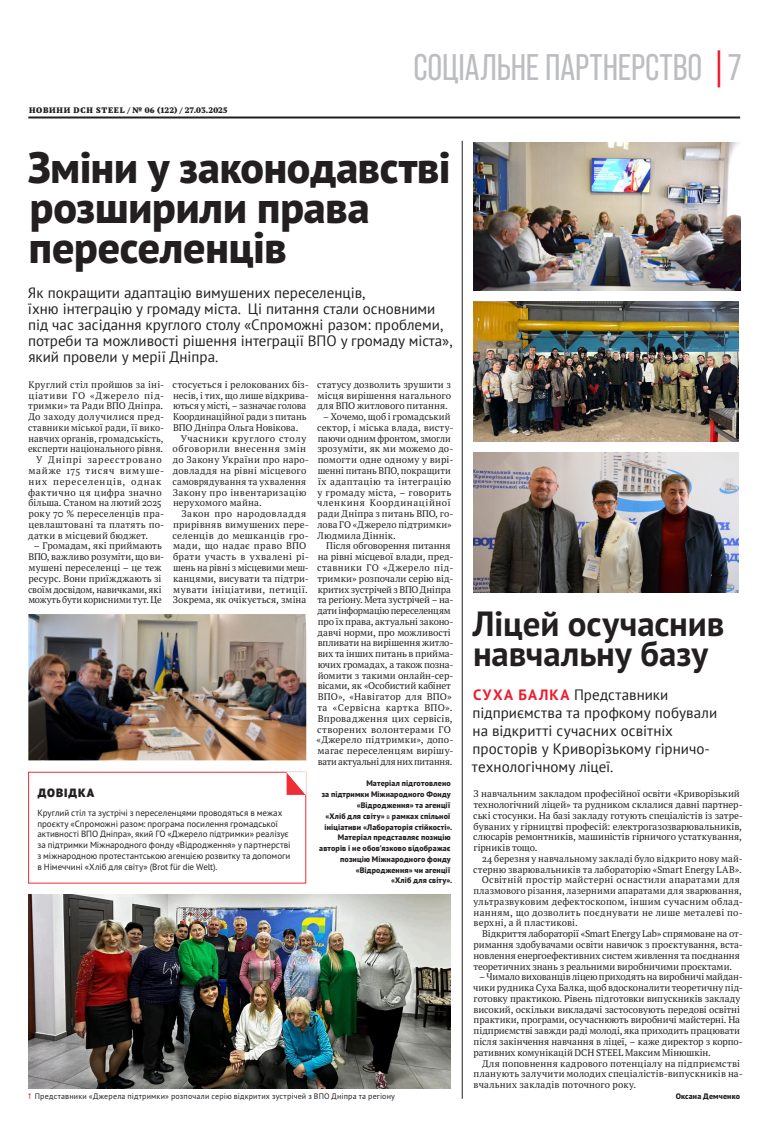
<style>
.page{position:relative;width:760px;height:1134px;background:#fff}
.page>*{position:absolute;margin:0;border:0;box-sizing:border-box;transform-origin:0 0}
._004_Заголовок__45пт{font:800 44px/40px "PT Sans Pro";letter-spacing:-.005em;color:#231f20}
._901_колонтитул_r{font:37px "Bebas Neue Pro";color:#bcbdc0}
._003_Заголовок__35пт{font:700 35px/30px "PT Sans Pro";letter-spacing:-.005em;color:#231f20}
._106_лид__большой{font:15px/16px "PT Sans";color:#231f20}
._409_инфобокс__заголовок{font:900 12px "PT Sans Pro";letter-spacing:.08em;color:#231f20}
._204_Текст{font:9.6px/10.8px "PT Serif Pro";letter-spacing:.005em;color:#231f20}
._203_Текст__1_абзац{font:9.6px/10.8px "PT Serif Pro";color:#231f20;text-align:justify}
._204_Текст-2{font:9.6px/10.8px "PT Serif Pro";letter-spacing:.025em;color:#231f20}
._204_Текст-3{font:9.6px/10.8px "PT Serif Pro";letter-spacing:.035em;color:#231f20}
._204_Текст-4{font:9.6px/10.8px "PT Serif Pro";letter-spacing:.03em;color:#231f20}
._410_инфобокс__текст{font:9px/10.8px "PT Sans Pro";letter-spacing:-.005em;color:#231f20}
._207_Автор{font:800 8px/10.8px "PT Sans Pro";letter-spacing:.02em;color:#231f20;text-align:right}
._402_подпись_фото{font:8px "PT Sans Pro";letter-spacing:.02em;color:#231f20}
.t1{font:900 8px "PT Serif Pro";letter-spacing:.09em;color:#231f20}
.s1{color:#ee1b2d}
.s2{font-weight:400;font-size:7px}
.s3{font-family:"PT Sans Pro";font-weight:700;color:#ee1b2d}
</style>
<div class="page">
<hr style="left:28px;top:116px;width:712px;height:2px;background:#231f20">
<img style="left:28px;top:614px;width:278px;height:146px">
<div style="left:28px;top:772px;width:278px;height:111px;border:1px solid #ee2d34"></div>
<svg style="left:285px;top:771px;width:22px;height:24px"></svg>
<img style="left:28px;top:894px;width:423px;height:194px">
<hr style="left:462px;top:141px;width:1px;height:958px;background:#231f20">
<img style="left:473px;top:142px;width:267px;height:149px">
<img style="left:473px;top:452px;width:265px;height:140px">
<img style="left:473px;top:302px;width:265px;height:140px">
<p class="t1" style="left:29px;top:105px;width:200px">НОВИНИ DCH STEEL / № 06 (122) / 27.03.2025</p>
<p class="_901_колонтитул_r" style="left:413px;top:46px;width:329px">СОЦІАЛЬНЕ ПАРТНЕРСТВО 7<span class="s1">|</span></p>
<p class="_004_Заголовок__45пт" style="left:28px;top:147px;width:424px">Зміни у законодавстві розширили права переселенців</p>
<p class="_106_лид__большой" style="left:28px;top:285px;width:426px">Як покращити адаптацію вимушених переселенців,<br>їхню інтеграцію у громаду міста. Ці питання стали основними під час засідання круглого столу «Спроможні разом: проблеми, потреби та можливості рішення інтеграції ВПО у громаду міста», який провели у мерії Дніпра.</p>
<p class="_203_Текст__1_абзац" style="left:28px;top:379px;width:138px">Круглий стіл пройшов за іні&shy;ціативи ГО «Джерело під&shy;тримки» та Ради ВПО Дніпра.<br>До заходу долучилися пред&shy;ставники міської ради, її вико&shy;навчих органів, громадськість, експерти національного рівня.</p>
<p class="_204_Текст-3" style="left:28px;top:454px;width:138px;text-indent:8px">У Дніпрі зареєстровано майже 175 тисяч вимуше&shy;них переселенців, однак фактично ця цифра значно більша. Станом на лютий 2025 року 70 % переселенців пра&shy;цевлаштовані та платять по&shy;датки в місцевий бюджет.</p>
<p class="_204_Текст" style="left:28px;top:540px;width:138px;text-align:center">– Громадам, які приймають<br>ВПО, важливо розуміти, що ви&shy;мушені переселенці – це теж ресурс. Вони приїжджають зі своїм досвідом, навичками, які можуть бути корисними тут. Це</p>
<p class="_204_Текст" style="left:173px;top:379px;width:138px">стосується і релокованих біз&shy;несів, і тих, що лише відкрива&shy;ються у місті, – зазначає голова<br>Координаційної ради з питань<br>ВПО Дніпра Ольга Новікова.</p>
<p class="_204_Текст-4" style="left:173px;top:433px;width:138px;text-indent:8px">Учасники круглого столу обговорили внесення змін до Закону України про наро&shy;довладдя на рівні місцевого самоврядування та ухвалення<br>Закону про інвентаризацію нерухомого майна.</p>
<p class="_204_Текст-2" style="left:173px;top:508px;width:138px;text-indent:9px">Закон про народовладдя прирівняв вимушених пере&shy;селенців до мешканців гро&shy;мади, що надає право ВПО брати участь в ухвалені рі&shy;шень на рівні з місцевими меш&shy;канцями, висувати та підтри&shy;мувати ініціативи, петиції.<br>Зокрема, як очікується, зміна</p>
<p class="_409_инфобокс__заголовок" style="left:38px;top:785px;width:58px">ДОВІДКА</p>
<p class="_410_инфобокс__текст" style="left:37px;top:807px;width:255px">Круглий стіл та зустрічі з переселенцями проводяться в межах проєкту «Спроможні разом: програма посилення громадської активності ВПО Дніпра», який ГО «Джерело підтримки» реалізує за підтримки Міжнародного фонду «Відродження» у партнерстві з міжнародною протестантською агенцією розвитку та допомоги в Німеччині «Хліб для світу» (Brot für die Welt).</p>
<p class="_204_Текст" style="left:317px;top:379px;width:135px;text-align:justify">статусу дозволить зрушити з місця вирішення нагального для ВПО житлового питання.</p>
<p class="_204_Текст" style="left:317px;top:411px;width:138px;text-indent:6px">– Хочемо, щоб і громадський сектор, і міська влада, висту&shy;паючи одним фронтом, змогли зрозуміти, як ми можемо до&shy;помогти одне одному у вирі&shy;шенні питань ВПО, покращити їх адаптацію та інтеграцію у громаду міста, – говорить членкиня Координаційної ради Дніпра з питань ВПО, го&shy;лова ГО «Джерело підтримки»<br>Людмила Діннік.</p>
<p class="_204_Текст" style="left:316px;top:540px;width:138px;text-indent:10px">Після обговорення питання на рівні місцевої влади, пред&shy;ставники ГО «Джерело під&shy;тримки» розпочали серію від&shy;критих зустрічей з ВПО Дніпра та регіону. Мета зустрічей – на&shy;дати інформацію переселенцям про їх права, актуальні законо&shy;давчі норми, про можливості впливати на вирішення житло&shy;вих та інших питань в прийма&shy;ючих громадах, а також позна&shy;йомити з такими онлайн-сер&shy;вісами, як «Особистий кабінет<br>ВПО», «Навігатор для ВПО» та «Сервісна картка ВПО».<br>Впровадження цих сервісів, створених волонтерами ГО «Джерело підтримки», допо&shy;магає переселенцям вирішу&shy;вати актуальні для них питання.</p>
<p class="_207_Автор" style="left:319px;top:778px;width:135px">Матеріал підготовлено<br>за підтримки Міжнародного Фонду «Відродження» та агенції<br>«Хліб для світу» <span class="s2">в</span> рамках спільної ініціативи «Лабораторія стійкості».<br>Матеріал представляє позицію авторів і не обов’язково відображає позицію Міжнародного фонду «Відродження» чи агенції<br>«Хліб для світу».</p>
<p class="_003_Заголовок__35пт" style="left:473px;top:608px;width:253px">Ліцей осучаснив навчальну базу</p>
<p class="_106_лид__большой" style="left:472px;top:686px;width:247px;line-height:18px"><span class="s3">СУХА БАЛКА</span> Представники підприємства та профкому побували на відкритті сучасних освітніх просторів у Криворізькому гірничо&shy;технологічному ліцеї.</p>
<p class="_203_Текст__1_абзац" style="left:473px;top:788px;width:271px;text-align:left">З навчальним закладом професійної освіти «Криворізький технологічний ліцей» та рудником склалися давні партнер&shy;ські стосунки. На базі закладу готують спеціалістів із затре&shy;буваних у гірництві професій: електрогазозварювальників, слюсарів ремонтників, машиністів гірничого устаткування, гірників тощо.</p>
<p class="_204_Текст" style="left:473px;top:853px;width:271px;text-align:right">24 березня у навчальному закладі було відкрито нову май&shy;стерню зварювальників та лабораторію «Smart Energy LAB».</p>
<p class="_204_Текст" style="left:473px;top:874px;width:271px;text-indent:8px">Освітній простір майстерні оснастили апаратами для плазмового різання, лазерними апаратами для зварювання, ультразвуковим дефектоскопом, іншим сучасним облад&shy;нанням, що дозволить поєднувати не лише металеві по&shy;верхні, а й пластикові.</p>
<p class="_204_Текст" style="left:473px;top:928px;width:271px;text-indent:9px">Відкриття лабораторії «Smart Energy Lab» спрямоване на от&shy;римання здобувачами освіти навичок з проєктування, вста&shy;новлення енергоефективних систем живлення та поєднання теоретичних знань з реальними виробничими проєктами.</p>
<p class="_204_Текст" style="left:473px;top:971px;width:271px;text-indent:6px">– Чимало вихованців ліцею приходять на виробничі майдан&shy;чики рудника Суха Балка, щоб вдосконалити теоретичну під&shy;готовку практикою. Рівень підготовки випускників закладу високий, оскільки викладачі застосовують передові освітні практики, програми, осучаснюють виробничі майстерні. На підприємстві завжди раді молоді, яка приходить працювати після закінчення навчання в ліцеї, – каже директор з корпо&shy;ративних комунікацій DCH STEEL Максим Мінюшкін.</p>
<p class="_204_Текст" style="left:473px;top:1057px;width:271px;text-indent:8px">Для поповнення кадрового потенціалу на підприємстві планують залучити молодих спеціалістів-випускників на&shy;вчальних закладів поточного року.</p>
<p class="_402_подпись_фото" style="left:35px;top:1091px;width:362px">Представники «Джерела підтримки» розпочали серію відкритих зустрічей з ВПО Дніпра та регіону</p>
<p class="_207_Автор" style="left:676px;top:1090px;width:66px">Оксана Демченко</p>
</div>
